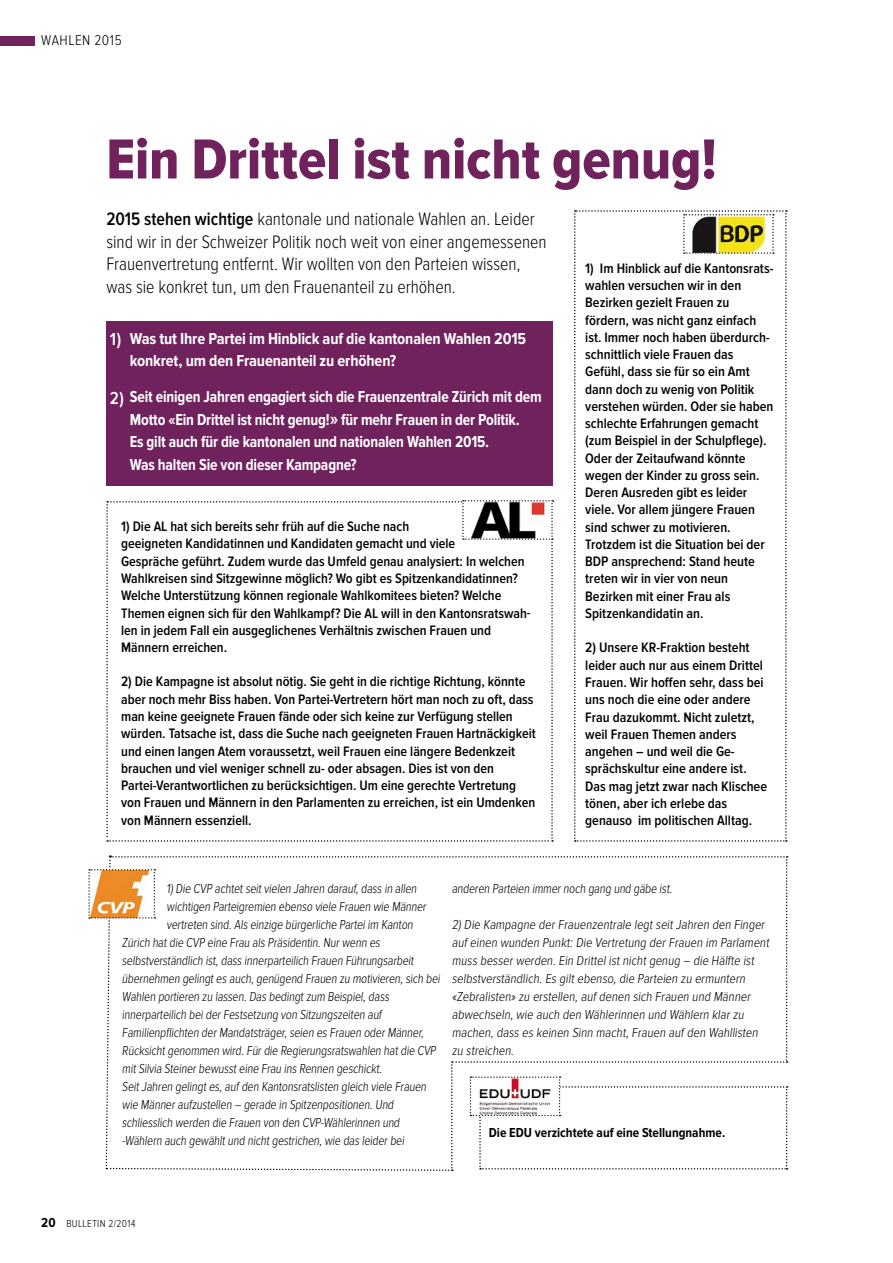
<style>
.page{position:relative;width:893px;height:1263px;background:#fff}
.page>*{position:absolute;margin:0;border:0;box-sizing:border-box;transform-origin:0 0}
.t1{font:58.5px "Proxima Nova Cond Extrabld";color:#70225d}
.t2{font:300 18.75px/22.5px "Proxima Nova Cond";color:#000;scale:.96 1}
.t3{font:600 18px "Proxima Nova Cond";color:#fff}
.t4{font:700 16.5px/22.5px "Proxima Nova Cond";letter-spacing:-.01em;color:#fff;scale:.95 1}
.t5{font:700 16.5px/22.5px "Proxima Nova Cond";letter-spacing:-.01em;color:#fff}
.t6{font:300 14.7px "Proxima Nova Cond";letter-spacing:.04em;color:#000}
.t7{font:600 14.25px/17.2px "Proxima Nova Cond";color:#000}
.t8{font:300 13.5px "Proxima Nova Cond";color:#000;scale:.95 1}
.t9{font:300 13.5px/18px "Proxima Nova Cond";color:#000}
.t10{font:700 13.5px "Proxima Nova Cond";color:#000}
.t11{font:300 10.5px "Proxima Nova Cond";letter-spacing:.03em;color:#000}
.s1{font-weight:600}
.s2{font-weight:600;font-size:18px}
.s3{font-size:19.5px}
.s4{font-weight:700;font-size:13.5px}
</style>
<div class="page">
<div style="left:0;top:36px;width:34px;height:9px;background:#70225d"></div>
<div style="left:106px;top:321px;width:447px;height:165px;background:#70225d"></div>
<svg style="left:106px;top:500px;width:447px;height:342px"></svg>
<svg style="left:574px;top:210px;width:213px;height:632px"></svg>
<svg style="left:88px;top:855px;width:700px;height:316px"></svg>
<p class="t6" style="left:41px;top:32px;width:82px">wahlen 2015</p>
<h1 class="t1" style="left:106px;top:126px;width:612px">Ein Drittel ist nicht genug!</h1>
<p class="t2" style="left:106px;top:208px;width:460px"><span class="s1">2015 stehen wichtige</span> kantonale und nationale wahlen an. leider sind wir in der schweizer Politik noch weit von einer angemessenen Frauenvertretung entfernt. wir wollten von den Parteien wissen, was sie konkret tun, um den Frauenanteil zu erhöhen.</p>
<p class="t5" style="left:130px;top:327px;width:398px">was tut ihre partei im hinblick auf die kantonalen wahlen 2015 konkret, um den Frauenanteil zu erhöhen?</p>
<p class="t4" style="left:130px;top:386px;width:435px;text-indent:-20px"><span class="s2">2)</span> seit einigen Jahren engagiert sich die Frauenzentrale zürich mit dem motto «ein drittel ist nicht genug!<span class="s3">»</span> für mehr Frauen in der politik.<br>es gilt auch für die kantonalen und nationalen wahlen 2015.<br>was halten sie von dieser kampagne?</p>
<p class="t3" style="left:110px;top:329px;width:13px">1)</p>
<p class="t7" style="left:121px;top:518px;width:411px">1) Die AL hat sich bereits sehr früh auf die Suche nach<br>geeigneten Kandidatinnen und Kandidaten gemacht und viele<br>Gespräche geführt. Zudem wurde das Umfeld genau analysiert: In welchen Wahlkreisen sind Sitzgewinne möglich? Wo gibt es Spitzenkandidatinnen?<br>Welche Unterstützung können regionale Wahlkomitees bieten? Welche Themen eignen sich für den Wahlkampf? Die AL will in den Kantonsratswah&shy;len in jedem Fall ein ausgeglichenes Verhältnis zwischen Frauen und Männern erreichen.</p>
<p class="t7" style="left:121px;top:673px;width:416px">2) Die Kampagne ist absolut nötig. Sie geht in die richtige Richtung, könnte aber noch mehr Biss haben. Von Partei-Vertretern hört man noch zu oft, dass man keine geeignete Frauen fände oder sich keine zur Verfügung stellen würden. Tatsache ist, dass die Suche nach geeigneten Frauen Hartnäckigkeit und einen langen Atem voraussetzt, weil Frauen eine längere Bedenkzeit brauchen und viel weniger schnell zu- oder absagen. Dies ist von den Partei-Verantwortlichen zu berücksichtigen. Um eine gerechte Vertretung von Frauen und Männern in den Parlamenten zu erreichen, ist ein Umdenken von Männern essenziell.</p>
<p class="t7" style="left:585px;top:260px;width:190px">1) Im Hinblick auf die Kantonsrats&shy;wahlen versuchen wir in den<br>Bezirken gezielt Frauen zu fördern, was nicht ganz einfach ist. Immer noch haben überdurch&shy;schnittlich viele Frauen das<br>Gefühl, dass sie für so ein Amt dann doch zu wenig von Politik verstehen würden. Oder sie haben schlechte Erfahrungen gemacht (zum Beispiel in der Schulpflege).<br>Oder der Zeitaufwand könnte wegen der Kinder zu gross sein.<br>Deren Ausreden gibt es leider viele. Vor allem jüngere Frauen sind schwer zu motivieren.<br>Trotzdem ist die Situation bei der<br>BDP ansprechend: Stand heute treten wir in vier von neun<br>Bezirken mit einer Frau als<br>Spitzenkandidatin an.</p>
<p class="t7" style="left:585px;top:639px;width:183px">2) Unsere KR-Fraktion besteht leider auch nur aus einem Drittel<br>Frauen. Wir hoffen sehr, dass bei uns noch die eine oder andere<br>Frau dazukommt. Nicht zuletzt, weil Frauen Themen anders angehen – und weil die Ge&shy;sprächskultur eine andere ist.<br>Das mag jetzt zwar nach Klischee tönen, aber ich erlebe das genauso im politischen Alltag.</p>
<p class="t9" style="left:167px;top:880px;width:254px">1) Die cVP achtet seit vielen jahren darauf, dass in allen</p>
<p class="t8" style="left:167px;top:899px;width:277px">wichtigen Parteigremien ebenso viele Frauen wie männer</p>
<p class="t8" style="left:167px;top:917px;width:263px">vertreten sind. als einzige bürgerliche Partei im Kanton</p>
<p class="t8" style="left:122px;top:935px;width:275px">zürich hat die cVP eine Frau als Präsidentin. nur wenn es</p>
<p class="t8" style="left:122px;top:953px;width:311px">selbstverständlich ist, dass innerparteilich Frauen Führungsarbeit</p>
<p class="t8" style="left:122px;top:971px;width:338px">übernehmen gelingt es auch, genügend Frauen zu motivieren, sich bei</p>
<p class="t8" style="left:122px;top:989px;width:285px">wahlen portieren zu lassen. Das bedingt zum beispiel, dass</p>
<p class="t8" style="left:122px;top:1007px;width:275px">innerparteilich bei der Festsetzung von sitzungszeiten auf</p>
<p class="t8" style="left:122px;top:1025px;width:321px">Familienpflichten der mandatsträger, seien es Frauen oder männer,</p>
<p class="t8" style="left:122px;top:1043px;width:334px">rücksicht genommen wird. Für die regierungsratswahlen hat die cVP</p>
<p class="t8" style="left:122px;top:1061px;width:277px">mit silvia steiner bewusst eine Frau ins rennen geschickt.</p>
<p class="t8" style="left:122px;top:1079px;width:324px">seit jahren gelingt es, auf den Kantonsratslisten gleich viele Frauen</p>
<p class="t8" style="left:122px;top:1097px;width:290px">wie männer aufzustellen – gerade in spitzenpositionen. und</p>
<p class="t8" style="left:122px;top:1115px;width:296px">schliesslich werden die Frauen von den cVP-wählerinnen und</p>
<p class="t8" style="left:122px;top:1133px;width:301px">-wählern auch gewählt und nicht gestrichen, wie das leider bei</p>
<p class="t8" style="left:452px;top:881px;width:236px">anderen Parteien immer noch gang und gäbe ist.</p>
<p class="t9" style="left:452px;top:916px;width:321px">2) Die Kampagne der Frauenzentrale legt seit jahren den Finger auf einen wunden Punkt: Die Vertretung der Frauen im Parlament muss besser werden. ein Drittel ist nicht genug – die hälfte ist selbstverständlich. es gilt ebenso, die Parteien zu ermuntern «zebralisten» zu erstellen, auf denen sich Frauen und männer abwechseln, wie auch den wählerinnen und wählern klar zu machen, dass es keinen sinn macht, Frauen auf den wahllisten zu streichen.</p>
<p class="t10" style="left:489px;top:1125px;width:238px">die edu verzichtete auf eine stellungnahme.</p>
<p class="t11" style="left:41px;top:1218px;width:96px"><span class="s4">20</span> bulletin 2/2014</p>
</div>
